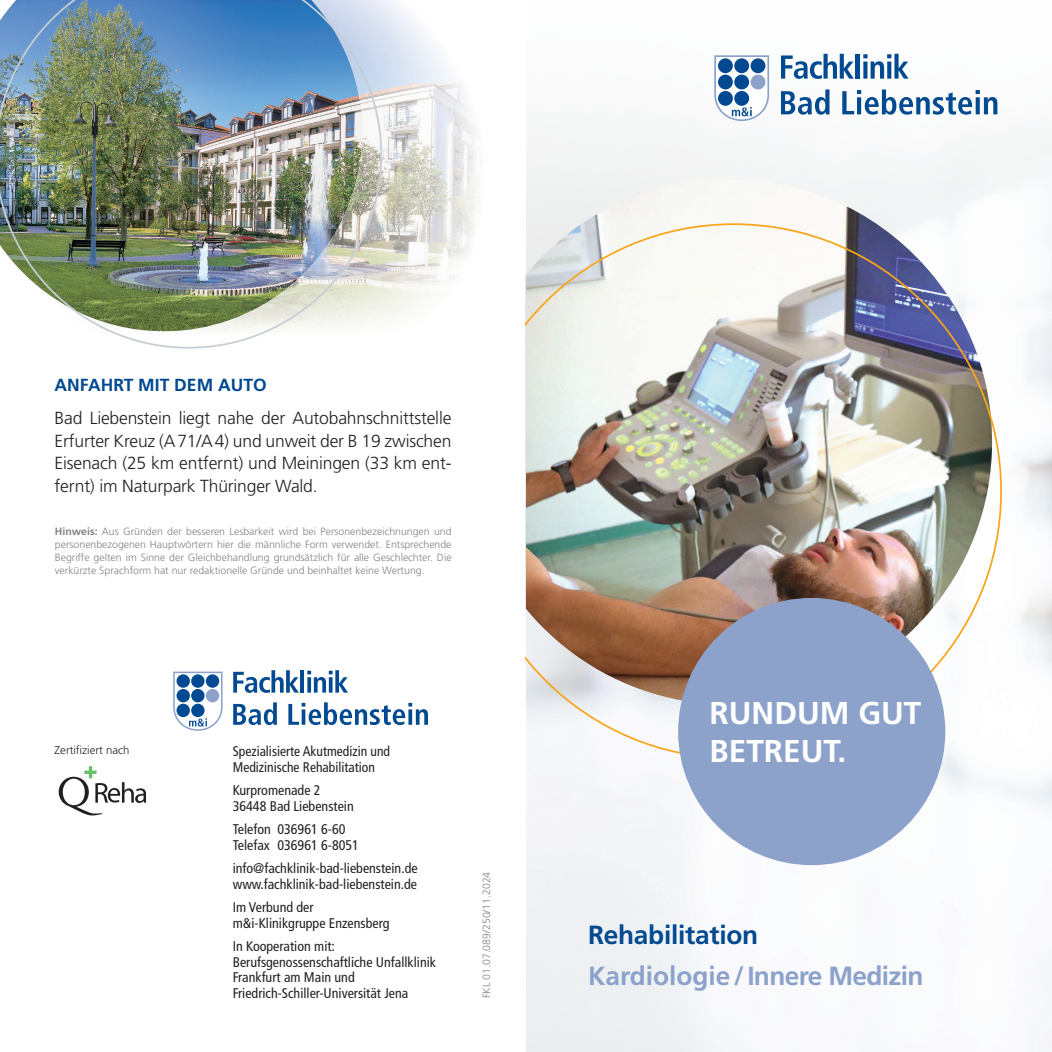
<style>
.page{position:relative;width:1052px;height:1052px;background:#fff}
.page>*{position:absolute;margin:0;border:0;box-sizing:border-box;transform-origin:0 0}
.t1{font:700 31.5px/37.8px "Frutiger LT Pro";color:#fff}
.t2{font:700 26.25px "Frutiger LT Pro";letter-spacing:-.025em;color:#8ca2cb}
.t3{font:700 26.25px "Frutiger LT Pro";letter-spacing:-.01em;color:#014990}
.t4{font:300 17.5px/22.8px "Frutiger LT Pro";letter-spacing:-.01em;color:#231f20;text-align:justify}
.t5{font:700 17.5px "Frutiger LT Pro";color:#014990}
.t6{font:condensed 14px/15.8px "Frutiger LT Pro";color:#231f20}
.t7{font:300 11.38px "Frutiger LT Pro";color:#231f20}
.t8{font:300 10.5px/13.1px "Frutiger LT Pro";color:#808285;text-align:justify}
.s1{font-weight:700}
</style>
<div class="page">
<svg style="left:714px;top:55px;width:56px;height:66px"></svg>
<div style="left:718px;top:58px;width:15px;height:15px;background:#014990;border-radius:50%"></div>
<div style="left:734px;top:58px;width:15px;height:15px;background:#014990;border-radius:50%"></div>
<div style="left:750px;top:58px;width:15px;height:15px;background:#014990;border-radius:50%"></div>
<div style="left:718px;top:75px;width:15px;height:14px;background:#014990;border-radius:50%"></div>
<div style="left:718px;top:91px;width:15px;height:15px;background:#014990;border-radius:50%"></div>
<div style="left:734px;top:75px;width:15px;height:14px;background:#014990;border-radius:50%"></div>
<div style="left:750px;top:75px;width:15px;height:14px;background:#8ca2cb;border-radius:50%"></div>
<div style="left:734px;top:91px;width:15px;height:15px;background:#014990;border-radius:50%"></div>
<svg style="left:781px;top:54px;width:73px;height:25px"></svg>
<div style="left:855px;top:54px;width:5px;height:25px;background:#014990"></div>
<svg style="left:863px;top:54px;width:45px;height:25px"></svg>
<svg style="left:781px;top:89px;width:48px;height:26px"></svg>
<svg style="left:842px;top:89px;width:155px;height:26px"></svg>
<img style="left:382px;top:0;width:97px;height:282px">
<img style="left:0;top:0;width:382px;height:348px">
<svg style="left:59px;top:766px;width:87px;height:49px"></svg>
<svg style="left:173px;top:671px;width:50px;height:60px"></svg>
<div style="left:176px;top:674px;width:14px;height:14px;background:#014990;border-radius:50%"></div>
<div style="left:191px;top:674px;width:13px;height:14px;background:#014990;border-radius:50%"></div>
<div style="left:206px;top:674px;width:13px;height:14px;background:#014990;border-radius:50%"></div>
<div style="left:176px;top:689px;width:14px;height:13px;background:#014990;border-radius:50%"></div>
<div style="left:176px;top:703px;width:14px;height:14px;background:#014990;border-radius:50%"></div>
<div style="left:191px;top:689px;width:13px;height:13px;background:#014990;border-radius:50%"></div>
<div style="left:206px;top:689px;width:13px;height:13px;background:#8ca2cb;border-radius:50%"></div>
<div style="left:191px;top:703px;width:13px;height:14px;background:#014990;border-radius:50%"></div>
<svg style="left:233px;top:670px;width:66px;height:23px"></svg>
<hr style="left:300px;top:670px;width:4px;height:22px;background:#014990">
<svg style="left:307px;top:670px;width:41px;height:22px"></svg>
<svg style="left:233px;top:702px;width:44px;height:23px"></svg>
<svg style="left:288px;top:702px;width:140px;height:23px"></svg>
<div style="left:526px;top:179px;width:408px;height:44px;background:#f4f5f4"></div>
<img style="left:526px;top:223px;width:476px;height:536px">
<div style="left:678px;top:598px;width:267px;height:267px;background:#8ca2cb;border-radius:50%"></div>
<p class="t5" style="left:55px;top:374px;width:214px">ANFAHRT MIT DEM AUTO</p>
<p class="t4" style="left:55px;top:406px;width:398px">Bad Liebenstein liegt nahe der Autobahnschnittstelle Erfurter Kreuz (A 71/A 4) und unweit der B 19 zwischen Eisenach (25 km entfernt) und Meiningen (33 km ent&shy;fernt) im Naturpark Thüringer Wald.</p>
<p class="t8" style="left:55px;top:524px;width:398px"><span class="s1">Hinweis:</span> Aus Gründen der besseren Lesbarkeit wird bei Personenbezeichnungen und personenbezogenen Hauptwörtern hier die männliche Form verwendet. Entsprechende Begriffe gelten im Sinne der Gleichbehandlung grundsätzlich für alle Geschlechter. Die verkürzte Sprachform hat nur redaktionelle Gründe und beinhaltet keine Wertung.</p>
<p class="t7" style="left:55px;top:743px;width:76px">Zertifiziert nach</p>
<p class="t6" style="left:233px;top:743px;width:159px">Spezialisierte Akutmedizin und<br>Medizinische Rehabilitation</p>
<p class="t6" style="left:233px;top:782px;width:122px">Kurpromenade 2<br>36448 Bad Liebenstein</p>
<p class="t6" style="left:233px;top:821px;width:128px">Telefon 036961 6-60<br>Telefax 036961 6-8051</p>
<p class="t6" style="left:233px;top:860px;width:186px">info@fachklinik-bad-liebenstein.de www.fachklinik-bad-liebenstein.de</p>
<p class="t6" style="left:233px;top:899px;width:158px">Im Verbund der m&amp;i-Klinikgruppe Enzensberg</p>
<p class="t6" style="left:233px;top:938px;width:205px">In Kooperation mit:<br>Berufsgenossenschaftliche Unfallklinik<br>Frankfurt am Main und<br>Friedrich-Schiller-Universität Jena</p>
<p class="t8" style="left:480px;top:998px;width:128px;rotate:-90deg">FKL 01.07.089/250/11.2024</p>
<h1 class="t1" style="left:716px;top:694px;width:185px">Rundum gut betreut.</h1>
<h1 class="t1" style="left:709px;top:694px;width:213px">RUNDUM GUT<br>BETREUT.</h1>
<h2 class="t3" style="left:588px;top:919px;width:172px">Rehabilitation</h2>
<h2 class="t2" style="left:588px;top:960px;width:337px">Kardiologie / Innere Medizin</h2>
</div>
